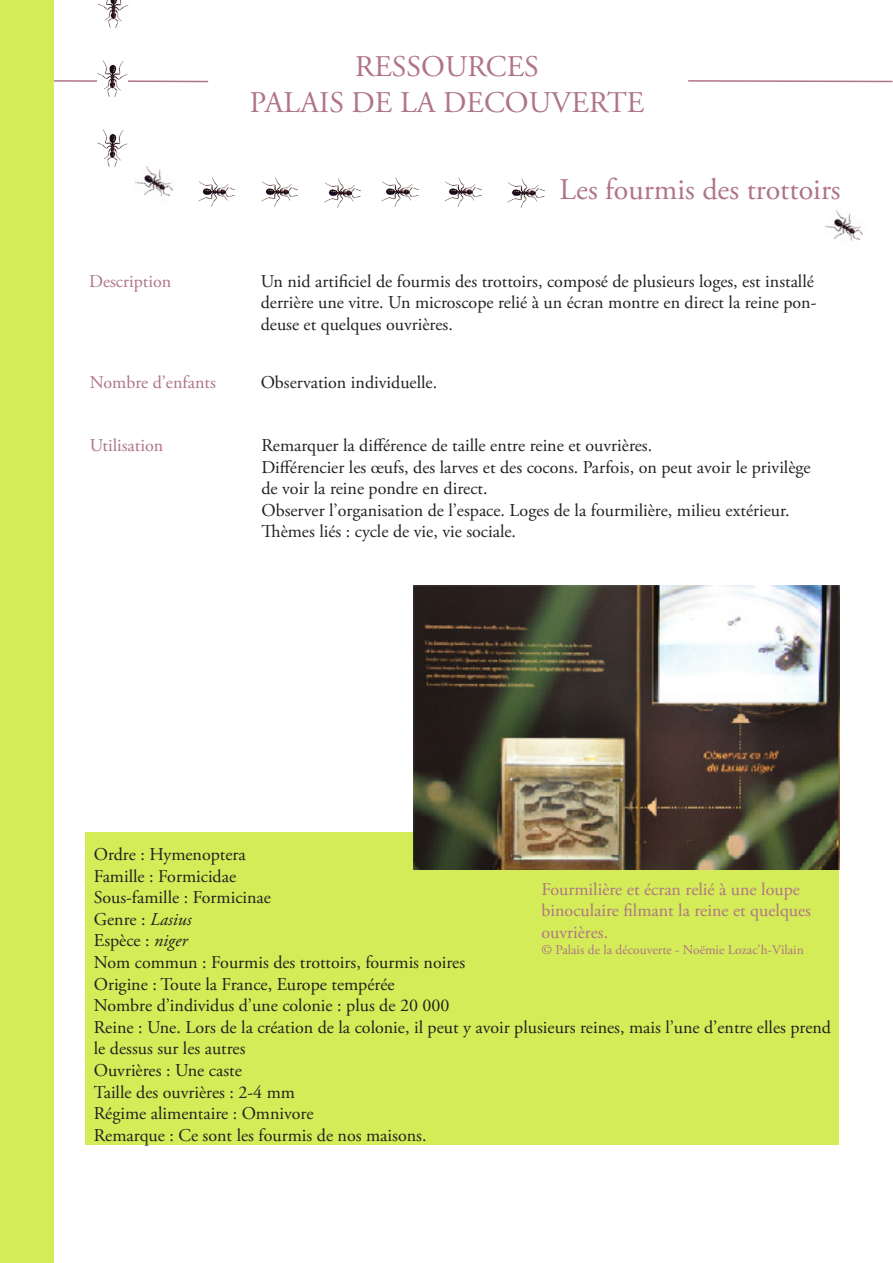
<style>
.page{position:relative;width:893px;height:1263px;background:#fff}
.page>*{position:absolute;margin:0;border:0;box-sizing:border-box;transform-origin:0 0}
.t1{font:30px/36px "Adobe Garamond Pro";color:#af7487;text-align:center}
.t2{font:18px/21.6px "Adobe Garamond Pro";color:#231f20}
.t3{font:18px/21.6px "Adobe Garamond Pro";color:#af7487}
.t4{font:13.5px "Adobe Garamond Pro";color:#af7487}
.s1{font-style:italic}
</style>
<div class="page">
<img style="left:824px;top:210px;width:39px;height:31px">
<img style="left:198px;top:177px;width:37px;height:30px">
<img style="left:261px;top:177px;width:37px;height:30px">
<img style="left:134px;top:166px;width:39px;height:31px">
<img style="left:324px;top:178px;width:37px;height:30px">
<div style="left:1px;top:0;width:53px;height:1263px;background:#d4ec57"></div>
<svg style="left:54px;top:80px;width:155px;height:3px"></svg>
<svg style="left:688px;top:80px;width:205px;height:3px"></svg>
<div style="left:85px;top:832px;width:754px;height:313px;background:#d4ec57"></div>
<img style="left:98px;top:129px;width:29px;height:38px">
<img style="left:99px;top:0;width:29px;height:28px">
<img style="left:98px;top:60px;width:29px;height:37px">
<img style="left:381px;top:177px;width:38px;height:30px">
<img style="left:444px;top:177px;width:38px;height:30px">
<img style="left:507px;top:178px;width:38px;height:30px">
<img style="left:414px;top:585px;width:425px;height:284px">
<h1 class="t1" style="left:250px;top:50px;width:396px">RESSOURCES<br>PALAIS DE LA DECOUVERTE</h1>
<h1 class="t1" style="left:560px;top:172px;width:283px">Les fourmis des trottoirs</h1>
<p class="t3" style="left:89px;top:271px;width:84px">Description</p>
<p class="t2" style="left:261px;top:271px;width:557px">Un nid artificiel de fourmis des trottoirs, composé de plusieurs loges, est installé derrière une vitre. Un microscope relié à un écran montre en direct la reine pon&shy;deuse et quelques ouvrières.</p>
<p class="t3" style="left:90px;top:372px;width:127px">Nombre d’enfants</p>
<p class="t2" style="left:261px;top:372px;width:178px">Observation individuelle.</p>
<p class="t3" style="left:90px;top:435px;width:75px">Utilisation</p>
<p class="t2" style="left:261px;top:435px;width:551px">Remarquer la différence de taille entre reine et ouvrières.<br>Différencier les œufs, des larves et des cocons. Parfois, on peut avoir le privilège de voir la reine pondre en direct.<br>Observer l’organisation de l’espace. Loges de la fourmilière, milieu extérieur.<br>Thèmes liés : cycle de vie, vie sociale.</p>
<p class="t2" style="left:94px;top:844px;width:739px">Ordre : Hymenoptera<br>Famille : Formicidae<br>Sous-famille : Formicinae<br>Genre : <span class="s1">Lasius<br></span>Espèce : <span class="s1">niger<br></span>Nom commun : Fourmis des trottoirs, fourmis noires<br>Origine : Toute la France, Europe tempérée<br>Nombre d’individus d’une colonie : plus de 20 000<br>Reine : Une. Lors de la création de la colonie, il peut y avoir plusieurs reines, mais l’une d’entre elles prend le dessus sur les autres<br>Ouvrières : Une caste<br>Taille des ouvrières : 2-4 mm<br>Régime alimentaire : Omnivore<br>Remarque : Ce sont les fourmis de nos maisons.</p>
<p class="t3" style="left:541px;top:879px;width:271px">Fourmilière et écran relié à une loupe binoculaire filmant la reine et quelques ouvrières.</p>
<p class="t4" style="left:541px;top:942px;width:264px">© Palais de la découverte - Noëmie Lozac’h-Vilain</p>
</div>
